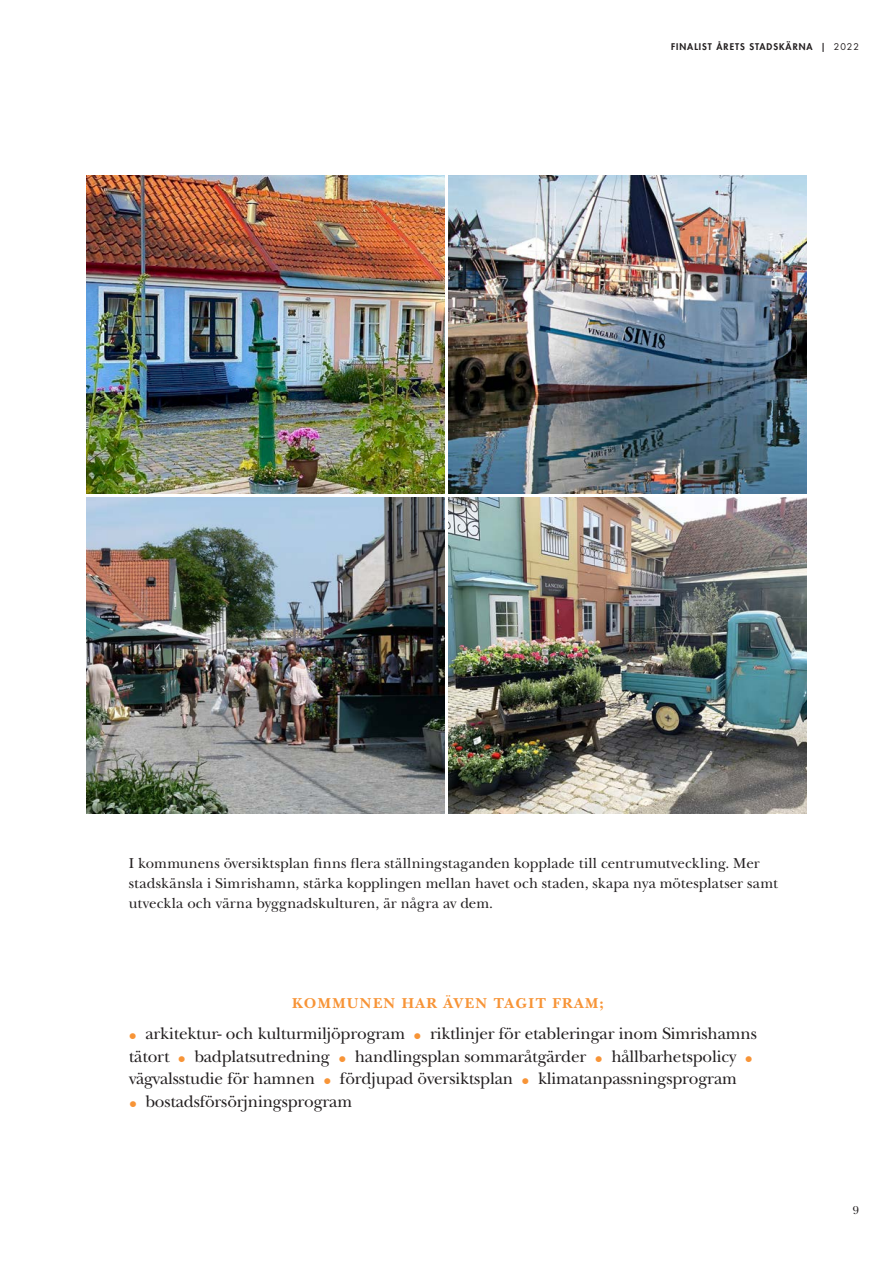
<style>
.page{position:relative;width:893px;height:1263px;background:#fff}
.page>*{position:absolute;margin:0;border:0;box-sizing:border-box;transform-origin:0 0}
.Rubrik{font:17.25px/22.5px "New Baskerville Std";letter-spacing:-.01em;color:#231f20}
.Brödtext{font:15px/20.2px "New Baskerville Std";letter-spacing:.005em;color:#231f20}
.Rubrik-2{font:700 15px "New Baskerville Std";letter-spacing:.09em;color:#f79437}
.t1{font:12px "New Baskerville Std";color:#231f20}
.t2{font:800 9px "Futura Std";letter-spacing:.11em;color:#231f20}
.s1{font-weight:400}
.s2{color:#f79437}
</style>
<div class="page">
<img style="left:86px;top:175px;width:358px;height:318px">
<img style="left:449px;top:497px;width:358px;height:316px">
<img style="left:449px;top:175px;width:358px;height:318px">
<img style="left:86px;top:497px;width:358px;height:316px">
<p class="t2" style="left:671px;top:41px;width:189px">FINALIST ÅRETS STADSKÄRNA | <span class="s1">2022</span></p>
<p class="Brödtext" style="left:129px;top:853px;width:650px">I kommunens översiktsplan finns flera ställningstaganden kopplade till centrumutveckling. Mer stadskänsla i Simrishamn, stärka kopplingen mellan havet och staden, skapa nya mötesplatser samt utveckla och värna byggnadskulturen, är några av dem.</p>
<p class="Rubrik-2" style="left:292px;top:994px;width:313px">KOMMUNEN HAR ÄVEN TAGIT FRAM;</p>
<p class="Rubrik" style="left:129px;top:1022px;width:629px"><span class="s2">•</span> arkitektur- och kulturmiljöprogram <span class="s2">•</span> riktlinjer för etableringar inom Simrishamns tätort <span class="s2">•</span> badplatsutredning <span class="s2">•</span> handlingsplan sommaråtgärder <span class="s2">•</span> hållbarhetspolicy <span class="s2">• </span>vägvalsstudie för hamnen <span class="s2">•</span> fördjupad översiktsplan <span class="s2">•</span> klimatanpassningsprogram</p>
<p class="Rubrik" style="left:129px;top:1090px;width:225px"><span class="s2">•</span> bostadsförsörjningsprogram</p>
<p class="t1" style="left:853px;top:1203px;width:8px">9</p>
</div>
